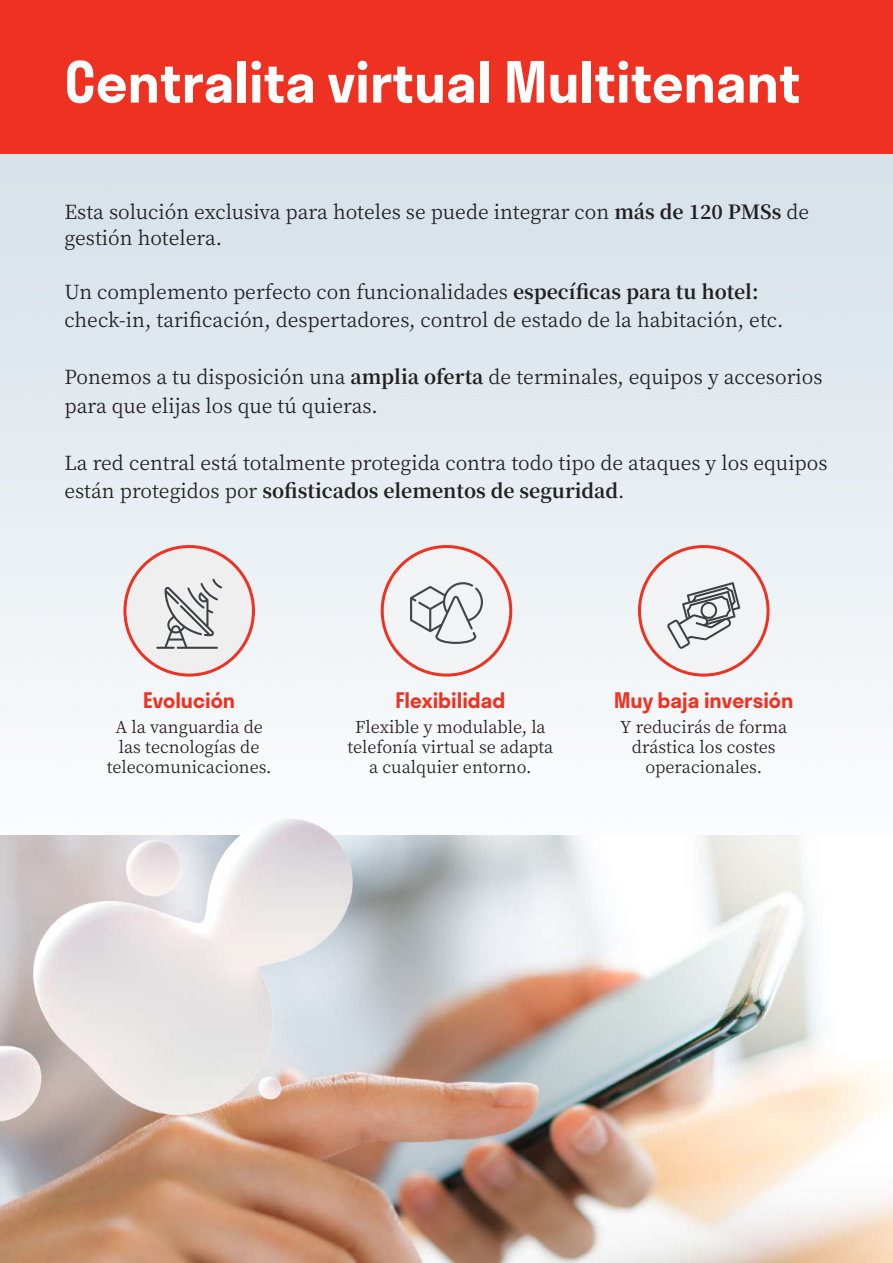
<style>
.page{position:relative;width:893px;height:1263px;background:#fff}
.page>*{position:absolute;margin:0;border:0;box-sizing:border-box;transform-origin:0 0}
.t1{font:600 55.5px "Stratos";color:#fff}
.t2{font:600 21px "Stratos";color:#ef3122}
.t3{font:19.5px/28.5px "Noto Serif TC";color:#231f20}
.t4{font:16.5px/19.8px "Noto Serif TC";color:#231f20;text-align:center}
.s1{font-weight:700}
</style>
<div class="page">
<img style="left:0;top:153px;width:893px;height:572px">
<div style="left:0;top:0;width:893px;height:153px;background:#ef3122"></div>
<div style="left:382px;top:546px;width:129px;height:129px;background:#f2f3f4;border-radius:50%"></div>
<div style="left:381px;top:545px;width:131px;height:132px;border:3px solid #ef3122;border-radius:50%"></div>
<svg style="left:410px;top:582px;width:73px;height:62px"></svg>
<div style="left:639px;top:546px;width:129px;height:129px;background:#f2f3f4;border-radius:50%"></div>
<div style="left:638px;top:545px;width:131px;height:132px;border:3px solid #ef3122;border-radius:50%"></div>
<svg style="left:667px;top:582px;width:73px;height:67px"></svg>
<div style="left:125px;top:546px;width:128px;height:129px;background:#eeefee;border-radius:50%"></div>
<div style="left:123px;top:545px;width:132px;height:132px;border:3px solid #ef3122;border-radius:50%"></div>
<svg style="left:156px;top:579px;width:66px;height:70px"></svg>
<img style="left:0;top:835px;width:893px;height:428px">
<img style="left:0;top:819px;width:419px;height:332px">
<h1 class="t1" style="left:64px;top:38px;width:738px">Centralita virtual Multitenant</h1>
<p class="t3" style="left:64px;top:200px;width:746px;line-height:25.5px">Esta solución exclusiva para hoteles se puede integrar con <span class="s1">más de 120 PMSs</span> de gestión hotelera.</p>
<p class="t3" style="left:64px;top:278px;width:721px">Un complemento perfecto con funcionalidades <span class="s1">específicas para tu hotel: </span>check-in, tarificación, despertadores, control de estado de la habitación, etc.</p>
<p class="t3" style="left:64px;top:363px;width:760px">Ponemos a tu disposición una <span class="s1">amplia oferta</span> de terminales, equipos y accesorios para que elijas los que tú quieras.</p>
<p class="t3" style="left:64px;top:449px;width:765px">La red central está totalmente protegida contra todo tipo de ataques y los equipos están protegidos por <span class="s1">sofisticados elementos de seguridad</span>.</p>
<p class="t2" style="left:143px;top:683px;width:94px">Evolución</p>
<p class="t4" style="left:107px;top:718px;width:166px">A la vanguardia de las tecnologías de telecomunicaciones.</p>
<p class="t2" style="left:395px;top:683px;width:111px">Flexibilidad</p>
<p class="t4" style="left:347px;top:718px;width:207px">Flexible y modulable, la telefonía virtual se adapta a cualquier entorno.</p>
<p class="t2" style="left:614px;top:683px;width:181px">Muy baja inversión</p>
<p class="t4" style="left:620px;top:718px;width:168px">Y reducirás de forma drástica los costes operacionales.</p>
</div>
